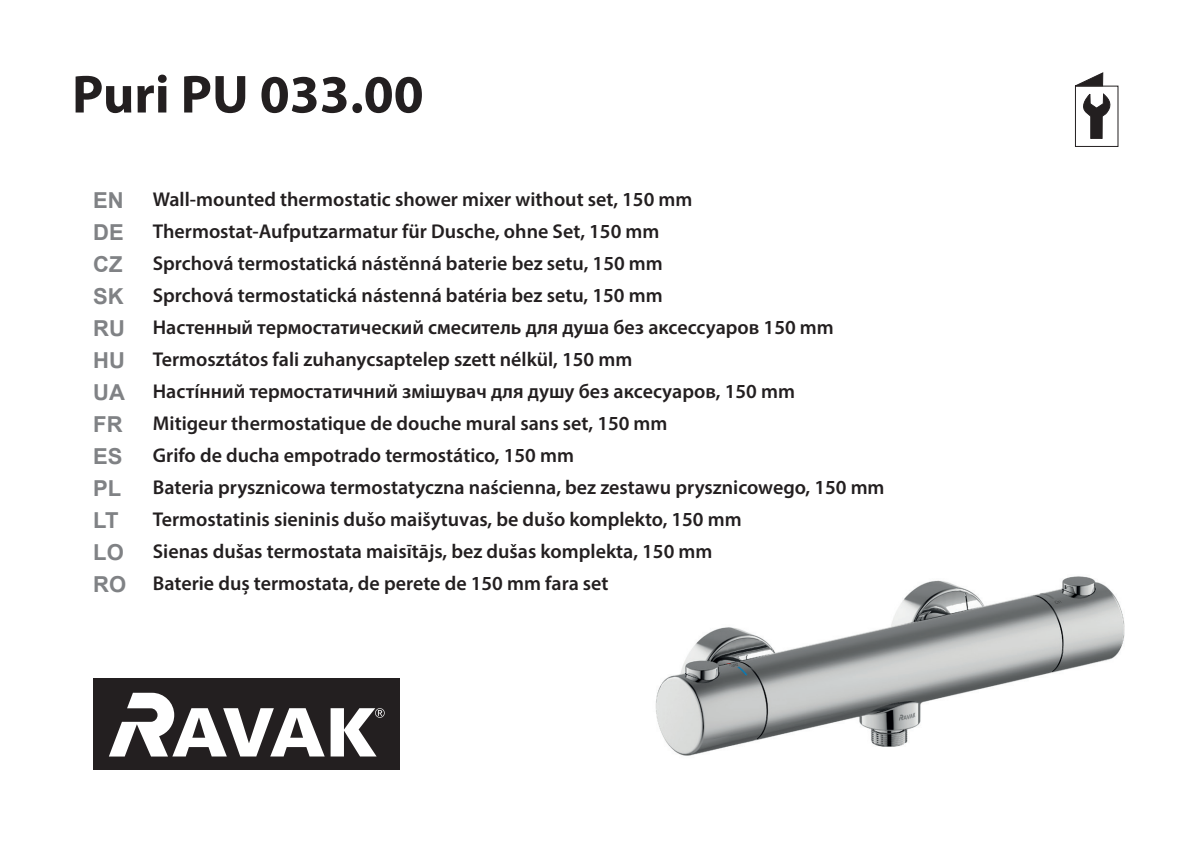
<style>
.page{position:relative;width:1191px;height:842px;background:#fff}
.page>*{position:absolute;margin:0;border:0;box-sizing:border-box;transform-origin:0 0}
.t1{font:700 54px "Myriad Pro";color:#231f20}
.t2{font:700 22px/32px "Arial";color:#808285}
.t3{font:600 20px/32px "Myriad Pro";color:#231f20}
</style>
<div class="page">
<img style="left:655px;top:576px;width:470px;height:180px">
<div style="left:94px;top:679px;width:306px;height:91px;background:#231f20"></div>
<svg style="left:109px;top:693px;width:276px;height:63px"></svg>
<div style="left:1075px;top:86px;width:43px;height:61px;border:1px solid #231f20"></div>
<svg style="left:1075px;top:72px;width:37px;height:67px"></svg>
<h1 class="t1" style="left:72px;top:59px;width:353px">Puri PU 033.00</h1>
<p class="t2" style="left:93px;top:185px;width:34px">EN<br>DE<br>CZ<br>SK<br>RU<br>HU<br>UA<br>FR<br>ES<br>PL<br>LT<br>LO<br>RO</p>
<p class="t3" style="left:153px;top:183px;width:733px">Wall-mounted thermostatic shower mixer without set, 150 mm Thermostat-Aufputzarmatur für Dusche, ohne Set, 150 mm<br>Sprchová termostatická nástěnná baterie bez setu, 150 mm<br>Sprchová termostatická nástenná batéria bez setu, 150 mm<br>Настенный теpмocтaтичecкий смеситель для душа бeз aкceccyapoв 150 mm Termosztátos fali zuhanycsaptelep szett nélkül, 150 mm<br>Настíнний теpмocтaтичний змішувач для душу бeз aкcecyapoв, 150 mm<br>Mitigeur thermostatique de douche mural sans set, 150 mm<br>Grifo de ducha empotrado termostático, 150 mm<br>Bateria prysznicowa termostatyczna naścienna, bez zestawu prysznicowego, 150 mm Termostatinis sieninis dušo maišytuvas, be dušo komplekto, 150 mm<br>Sienas dušas termostata maisītājs, bez dušas komplekta, 150 mm<br>Baterie duș termostata, de perete de 150 mm fara set</p>
</div>
